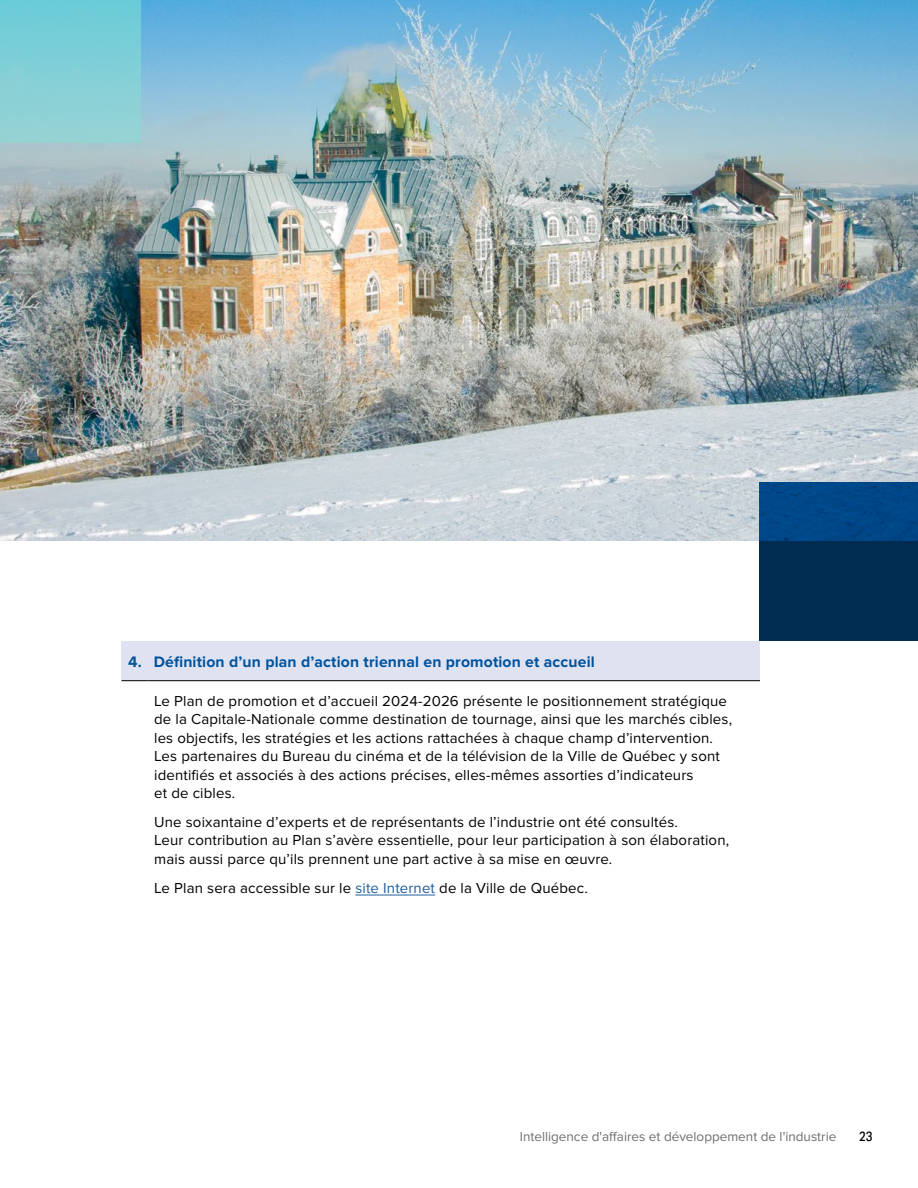
<style>
.page{position:relative;width:918px;height:1188px;background:#fff}
.page>*{position:absolute;margin:0;border:0;box-sizing:border-box;transform-origin:0 0}
.t1{font:700 15.75px "Proxima Nova";letter-spacing:.01em;color:#00539f}
.t2{font:15px/18.3px "Proxima Nova";letter-spacing:.01em;color:#000}
.t3{font:13.5px "Proxima Nova";color:#6d6e71}
.t4{font:500 13.5px "Aktiv Grotesk Cd";color:#000}
.s1{color:#215e9e}
</style>
<div class="page">
<div style="left:122px;top:641px;width:638px;height:40px;background:#dfe2f1"></div>
<svg style="left:122px;top:680px;width:25px;height:1px"></svg>
<hr style="left:147px;top:680px;width:613px;height:1px;background:#000">
<hr style="left:355px;top:895px;width:80px;height:1px;background:#215e9e">
<img style="left:0;top:0;width:918px;height:541px">
<svg style="left:759px;top:482px;width:159px;height:159px;fill:#002c51"></svg>
<div style="left:0;top:0;width:141px;height:143px;background:linear-gradient(to bottom,#6acbd8,#99d3d5)"></div>
<h4 class="t1" style="left:128px;top:653px;width:468px">4. Définition d’un plan d’action triennal en promotion et accueil</h4>
<p class="t2" style="left:154px;top:692px;width:579px">Le Plan de promotion et d’accueil 2024-2026 présente le positionnement stratégique de la Capitale-Nationale comme destination de tournage, ainsi que les marchés cibles, les objectifs, les stratégies et les actions rattachées à chaque champ d’intervention.<br>Les partenaires du Bureau du cinéma et de la télévision de la Ville de Québec y sont identifiés et associés à des actions précises, elles-mêmes assorties d’indicateurs<br>et de cibles.</p>
<p class="t2" style="left:154px;top:813px;width:577px">Une soixantaine d’experts et de représentants de l’industrie ont été consultés.<br>Leur contribution au Plan s’avère essentielle, pour leur participation à son élaboration, mais aussi parce qu’ils prennent une part active à sa mise en œuvre.</p>
<p class="t2" style="left:154px;top:879px;width:435px">Le Plan sera accessible sur le <span class="s1">site Internet</span> de la Ville de Québec.</p>
<p class="t3" style="left:520px;top:1129px;width:318px">Intelligence d'affaires et développement de l'industrie</p>
<p class="t4" style="left:859px;top:1128px;width:15px">23</p>
</div>
